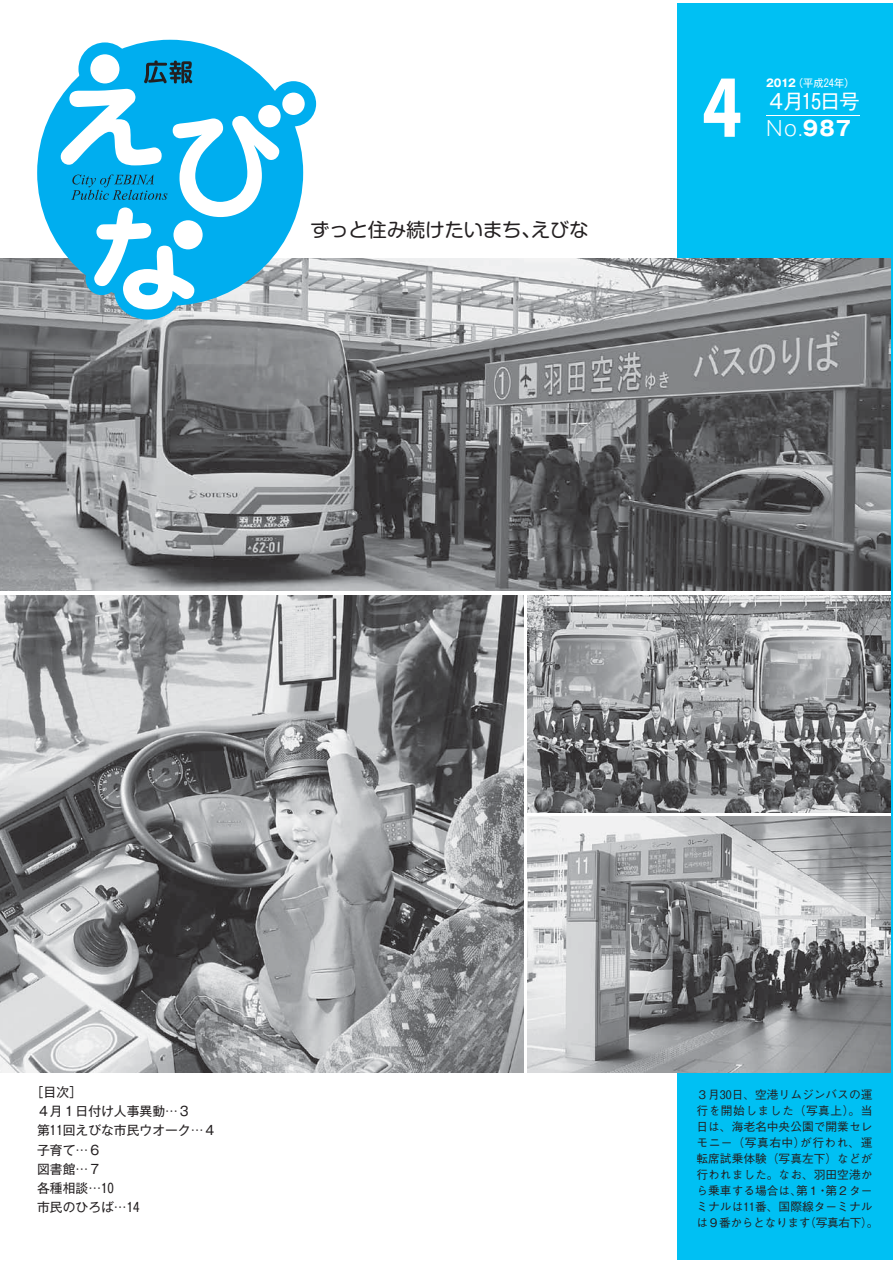
<style>
.page{position:relative;width:893px;height:1263px;background:#fff}
.page>*{position:absolute;margin:0;border:0;box-sizing:border-box;transform-origin:0 0}
.t1{font:700 89.55px "Myriad Pro";color:#fff;scale:.8 1}
.t2{font:20.25px "Gothic MB101 Pr 6 N Regular 90 msp RKSJ H";color:#fff}
.t3{font:20.25px "Gothic MB101 Pr 6 N Light 90 msp RKSJ H";color:#fff}
.t4{font:19.2px "Shin M Go Pro Regular 90 msp RKSJ H";color:#231f20}
.t5{font:12.75px/19.2px "Gothic MB101 Pr 6 N Regular 90 msp RKSJ H";color:#231f20}
.t6{font:11.7px/16px "Gothic BBB Pr 6 N Medium 90 msp RKSJ H";color:#231f20}
.t7{font:10.65px "Gothic MB101 Pr 6 N Regular 90 msp RKSJ H";color:#fff;scale:.95 1}
.s1{font-family:"Gothic MB101 Pr 6 N Bold 90 msp RKSJ H"}
</style>
<div class="page">
<div style="left:677px;top:3px;width:216px;height:1256px;background:#00c0f3"></div>
<div style="left:677px;top:572px;width:213px;height:263px;background:#fff"></div>
<hr style="left:766px;top:115px;width:94px;height:1px;background:#fff">
<img style="left:0;top:258px;width:890px;height:333px">
<img style="left:0;top:595px;width:524px;height:478px">
<img style="left:528px;top:817px;width:362px;height:256px">
<img style="left:528px;top:595px;width:362px;height:218px">
<div style="left:114px;top:264px;width:68px;height:56px;background:#00aeef;border-radius:50%"></div>
<div style="left:37px;top:40px;width:266px;height:266px;background:#00aeef;border-radius:50%"></div>
<div style="left:78px;top:42px;width:53px;height:53px;background:#00aeef;border-radius:50%"></div>
<div style="left:271px;top:81px;width:45px;height:45px;background:#00aeef;border-radius:50%"></div>
<div style="left:90px;top:54px;width:29px;height:29px;background:#fff;border-radius:50%"></div>
<div style="left:282px;top:93px;width:23px;height:22px;background:#fff;border-radius:50%"></div>
<svg style="left:258px;top:105px;width:23px;height:22px"></svg>
<svg style="left:144px;top:60px;width:48px;height:23px"></svg>
<svg style="left:61px;top:89px;width:218px;height:221px"></svg>
<h3 class="t4" style="left:310px;top:222px;width:280px">ずっと住み続けたいまち、えびな</h3>
<h1 class="t1" style="left:702px;top:54px;width:51px">4</h1>
<p class="t7" style="left:766px;top:79px;width:94px"><span class="s1">2012</span>（平成24年）</p>
<h2 class="t2" style="left:766px;top:94px;width:95px">４月15日号</h2>
<h2 class="t3" style="left:766px;top:121px;width:87px">No.<span class="s1">987</span></h2>
<p class="t5" style="left:37px;top:1084px;width:181px;text-indent:-6px">［目次］<br>４月１日付け人事異動…３第11回えびな市民ウオーク…４子育て…６<br>図書館…７<br>各種相談…10<br>市民のひろば…14</p>
<p class="t6" style="left:696px;top:1088px;width:183px">３月30日、空港リムジンバスの運行を開始しました（写真上）。当日は、海老名中央公園で開業セレモニー（写真右中）が行われ、運転席試乗体験（写真左下）などが行われました。なお、羽田空港から乗車する場合は、第１・第２ターミナルは11番、国際線ターミナルは９番からとなります（写真右下）。</p>
</div>
